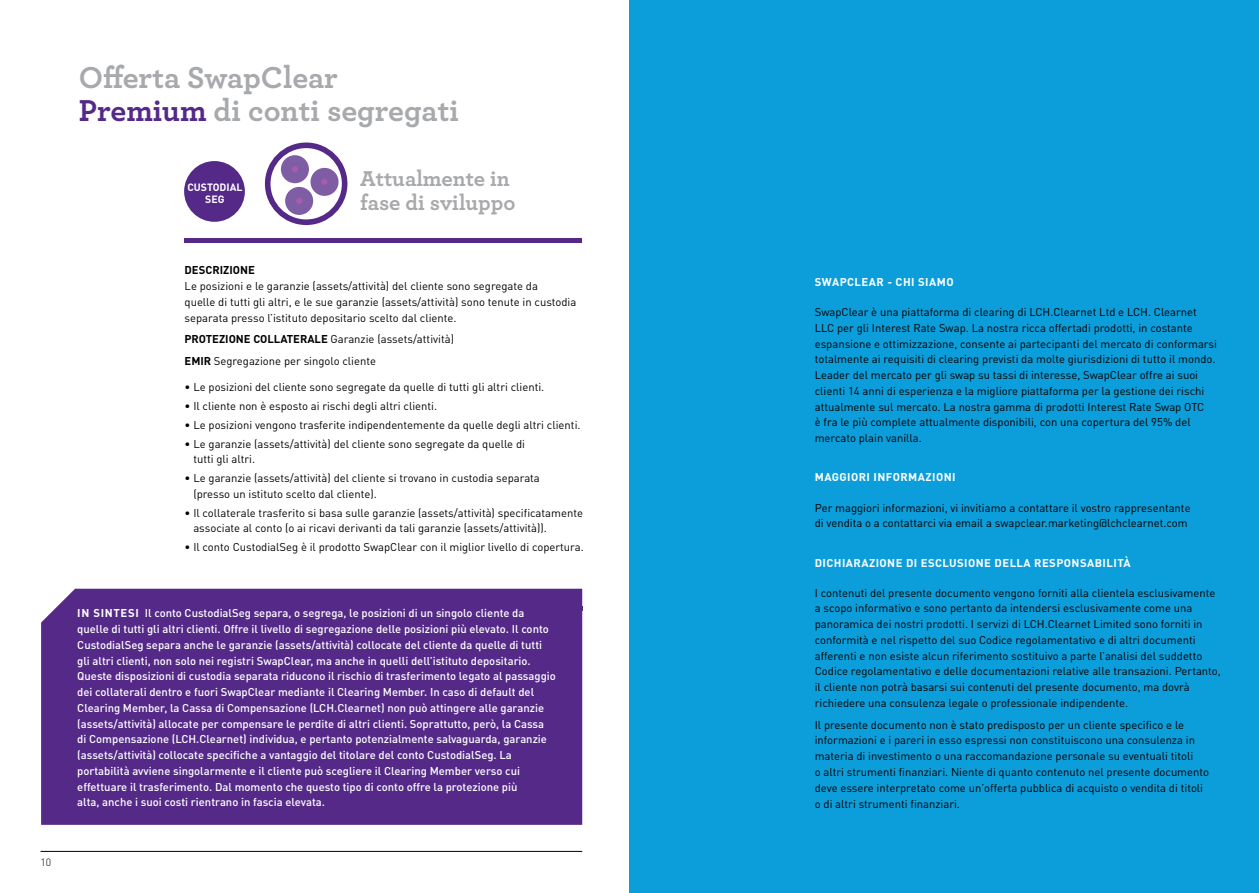
<style>
.page{position:relative;width:1259px;height:893px;background:#fff}
.page>*{position:absolute;margin:0;border:0;box-sizing:border-box;transform-origin:0 0}
.t1{font:700 31.65px/32.7px "Archer";color:#a7a9ac}
.t2{font:700 22.5px/23.2px "Archer";color:#a7a9ac}
.t3{font:11.25px/15.8px "DIN Pro";color:#000}
.t4{font:500 11.25px/15.8px "DIN Pro";color:#fff}
.t5{font:700 11.25px "DIN Pro";letter-spacing:.04em;color:#fff}
.t6{font:700 11.25px "DIN Pro";color:#000}
.t7{font:700 10.5px/12px "DIN Pro";color:#fff;text-align:center}
.t8{font:300 10.5px "DIN";color:#000}
.s1{color:#552988}
.s2{font-weight:700}
</style>
<div class="page">
<hr style="left:40px;top:851px;width:542px;height:1px;background:#000">
<div style="left:41px;top:589px;width:541px;height:236px;background:#552988"></div>
<div style="left:629px;top:0;width:630px;height:893px;background:#0c9eda"></div>
<div style="left:184px;top:161px;width:61px;height:61px;background:#552988;border-radius:50%"></div>
<hr style="left:184px;top:238px;width:398px;height:4px;background:#552988">
<hr style="left:78px;top:607px;width:504px;height:4px;background:#552988">
<div style="left:281px;top:155px;width:28px;height:28px;background:#7e5da4;border-radius:50%"></div>
<svg style="left:292px;top:166px;width:6px;height:6px"></svg>
<div style="left:310px;top:168px;width:28px;height:28px;background:#7e5da4;border-radius:50%"></div>
<svg style="left:321px;top:179px;width:6px;height:6px"></svg>
<div style="left:285px;top:187px;width:28px;height:28px;background:#7e5da4;border-radius:50%"></div>
<svg style="left:296px;top:198px;width:6px;height:6px"></svg>
<div style="left:265px;top:143px;width:82px;height:82px;border:6px solid #552988;border-radius:50%"></div>
<p class="t8" style="left:40px;top:855px;width:12px">10</p>
<h1 class="t1" style="left:79px;top:60px;width:382px">Offerta SwapClear<br><span class="s1">Premium</span> di conti segregati</h1>
<p class="t7" style="left:187px;top:180px;width:57px">CUSTODIAL<br>SEG</p>
<h2 class="t2" style="left:360px;top:166px;width:157px">Attualmente in fase di sviluppo</h2>
<p class="t6" style="left:184px;top:261px;width:72px">DESCRIZIONE</p>
<p class="t3" style="left:184px;top:277px;width:393px">Le posizioni e le garanzie (assets/attività) del cliente sono segregate da<br>quelle di tutti gli altri, e le sue garanzie (assets/attività) sono tenute in custodia separata presso l’istituto depositario scelto dal cliente.</p>
<p class="t3" style="left:184px;top:327px;width:271px;line-height:21.8px"><span class="s2">PROTEZIONE COLLATERALE</span> Garanzie (assets/attività)<br><span class="s2">EMIR</span> Segregazione per singolo cliente</p>
<p class="t3" style="left:184px;top:378px;width:361px">• Le posizioni del cliente sono segregate da quelle di tutti gli altri clienti.</p>
<p class="t3" style="left:184px;top:397px;width:254px">• Il cliente non è esposto ai rischi degli altri clienti.</p>
<p class="t3" style="left:184px;top:416px;width:397px">• Le posizioni vengono trasferite indipendentemente da quelle degli altri clienti.</p>
<p class="t3" style="left:193px;top:435px;width:333px;text-indent:-9px">• Le garanzie (assets/attività) del cliente sono segregate da quelle di tutti gli altri.</p>
<p class="t3" style="left:193px;top:469px;width:348px;text-indent:-9px">• Le garanzie (assets/attività) del cliente si trovano in custodia separata (presso un istituto scelto dal cliente).</p>
<p class="t3" style="left:193px;top:504px;width:391px;text-indent:-9px">• Il collaterale trasferito si basa sulle garanzie (assets/attività) specificatamente associate al conto (o ai ricavi derivanti da tali garanzie (assets/attività)).</p>
<p class="t3" style="left:184px;top:538px;width:401px">• Il conto CustodialSeg è il prodotto SwapClear con il miglior livello di copertura.</p>
<p class="t4" style="left:77px;top:604px;width:480px"><span class="s2">IN SINTESI</span> Il conto CustodialSeg separa, o segrega, le posizioni di un singolo cliente da quelle di tutti gli altri clienti. Offre il livello di segregazione delle posizioni più elevato. Il conto CustodialSeg separa anche le garanzie (assets/attività) collocate del cliente da quelle di tutti gli altri clienti, non solo nei registri SwapClear, ma anche in quelli dell’istituto depositario.<br>Queste disposizioni di custodia separata riducono il rischio di trasferimento legato al passaggio dei collaterali dentro e fuori SwapClear mediante il Clearing Member. In caso di default del Clearing Member, la Cassa di Compensazione (LCH.Clearnet) non può attingere alle garanzie (assets/attività) allocate per compensare le perdite di altri clienti. Soprattutto, però, la Cassa di Compensazione (LCH.Clearnet) individua, e pertanto potenzialmente salvaguarda, garanzie (assets/attività) collocate specifiche a vantaggio del titolare del conto CustodialSeg. La portabilità avviene singolarmente e il cliente può scegliere il Clearing Member verso cui effettuare il trasferimento. Dal momento che questo tipo di conto offre la protezione più<br>alta, anche i suoi costi rientrano in fascia elevata.</p>
<p class="t5" style="left:814px;top:272px;width:140px">SWAPCLEAR - CHI SIAMO</p>
<p class="t3" style="left:814px;top:303px;width:404px">SwapClear è una piattaforma di clearing di LCH.Clearnet Ltd e LCH. Clearnet LLC per gli Interest Rate Swap. La nostra ricca offertadi prodotti, in costante espansione e ottimizzazione, consente ai partecipanti del mercato di conformarsi totalmente ai requisiti di clearing previsti da molte giurisdizioni di tutto il mondo.<br>Leader del mercato per gli swap su tassi di interesse, SwapClear offre ai suoi clienti 14 anni di esperienza e la migliore piattaforma per la gestione dei rischi attualmente sul mercato. La nostra gamma di prodotti Interest Rate Swap OTC<br>è fra le più complete attualmente disponibili, con una copertura del 95% del mercato plain vanilla.</p>
<p class="t5" style="left:814px;top:468px;width:142px">MAGGIORI INFORMAZIONI</p>
<p class="t3" style="left:814px;top:499px;width:377px">Per maggiori informazioni, vi invitiamo a contattare il vostro rappresentante di vendita o a contattarci via email a swapclear.marketing@lchclearnet.com</p>
<p class="t5" style="left:814px;top:553px;width:317px">DICHIARAZIONE DI ESCLUSIONE DELLA RESPONSABILITÀ</p>
<p class="t3" style="left:814px;top:584px;width:408px">I contenuti del presente documento vengono forniti alla clientela esclusivamente a scopo informativo e sono pertanto da intendersi esclusivamente come una panoramica dei nostri prodotti. I servizi di LCH.Clearnet Limited sono forniti in conformità e nel rispetto del suo Codice regolamentativo e di altri documenti afferenti e non esiste alcun riferimento sostituivo a parte l’analisi del suddetto Codice regolamentativo e delle documentazioni relative alle transazioni. Pertanto, il cliente non potrà basarsi sui contenuti del presente documento, ma dovrà richiedere una consulenza legale o professionale indipendente.</p>
<p class="t3" style="left:814px;top:716px;width:396px">Il presente documento non è stato predisposto per un cliente specifico e le informazioni e i pareri in esso espressi non constituiscono una consulenza in materia di investimento o una raccomandazione personale su eventuali titoli<br>o altri strumenti finanziari. Niente di quanto contenuto nel presente documento deve essere interpretato come un’offerta pubblica di acquisto o vendita di titoli o di altri strumenti finanziari.</p>
</div>
